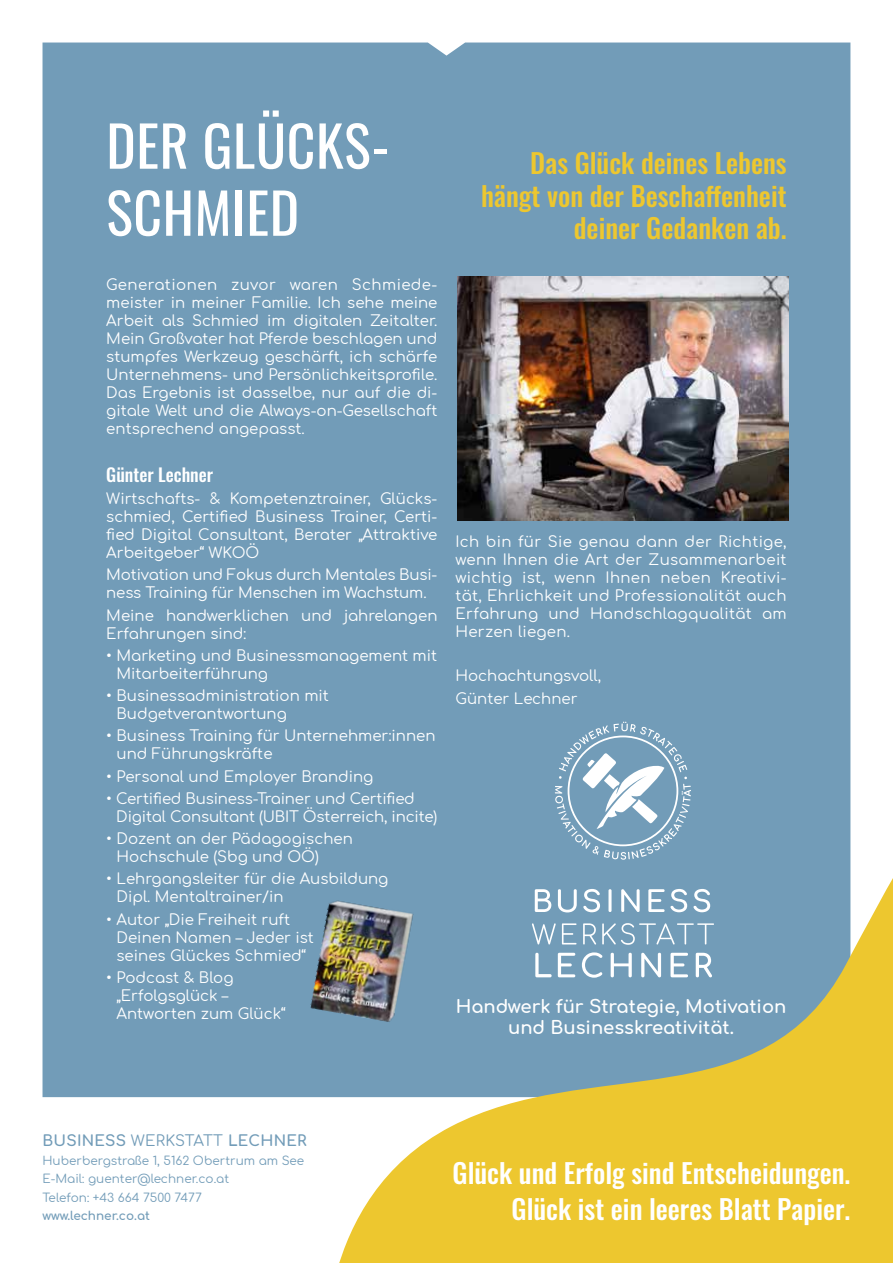
<style>
.page{position:relative;width:893px;height:1263px;background:#fff}
.page>*{position:absolute;margin:0;border:0;box-sizing:border-box;transform-origin:0 0}
.t1{font:55.8px/67.1px "Oswald";letter-spacing:.01em;color:#fff}
.t2{font:500 27px/32.4px "Oswald";color:#edc72f;text-align:right}
.t3{font:500 27px/36.6px "Oswald";color:#fff;text-align:right}
.t4{font:700 18px/21.6px "Comfortaa";color:#fff;text-align:center}
.t5{font:500 18px "Oswald";color:#fff}
.t6{font:15px/18px "Comfortaa";color:#fff}
.t7{font:700 15px "Comfortaa";letter-spacing:.015em;color:#729cb8}
.t8{font:12px/18.6px "Comfortaa";color:#729cb8}
.t9{font:700 12px "Comfortaa";color:#729cb8}
.s1{font-weight:400}
</style>
<div class="page">
<div style="left:43px;top:43px;width:807px;height:1054px;background:#729cb8"></div>
<svg style="left:312px;top:761px;width:581px;height:502px;background:#aeb586"></svg>
<svg style="left:532px;top:923px;width:24px;height:21px"></svg>
<svg style="left:562px;top:923px;width:14px;height:21px"></svg>
<svg style="left:583px;top:923px;width:13px;height:21px"></svg>
<svg style="left:602px;top:923px;width:112px;height:22px;background:#89acc3"></svg>
<svg style="left:535px;top:889px;width:16px;height:23px"></svg>
<svg style="left:558px;top:889px;width:19px;height:23px"></svg>
<svg style="left:583px;top:889px;width:17px;height:23px"></svg>
<svg style="left:608px;top:889px;width:4px;height:23px"></svg>
<svg style="left:621px;top:889px;width:19px;height:23px"></svg>
<svg style="left:648px;top:889px;width:39px;height:23px"></svg>
<svg style="left:693px;top:889px;width:17px;height:23px"></svg>
<svg style="left:535px;top:953px;width:17px;height:24px"></svg>
<svg style="left:558px;top:953px;width:17px;height:24px"></svg>
<svg style="left:582px;top:952px;width:20px;height:26px"></svg>
<svg style="left:611px;top:953px;width:21px;height:24px"></svg>
<svg style="left:641px;top:953px;width:20px;height:24px"></svg>
<svg style="left:670px;top:953px;width:18px;height:24px"></svg>
<svg style="left:696px;top:953px;width:16px;height:24px"></svg>
<svg style="left:555px;top:722px;width:136px;height:138px;background:#8dafc5"></svg>
<img style="left:457px;top:276px;width:331px;height:245px">
<img style="left:310px;top:898px;width:106px;height:127px">
<h1 class="t1" style="left:106px;top:107px;width:284px">DER GLÜCKS-<br>SCHMIED</h1>
<p class="t6" style="left:106px;top:273px;width:333px;text-align:justify">Generationen zuvor waren Schmiede&shy;meister in meiner Familie. Ich sehe meine Arbeit als Schmied im digitalen Zeitalter.<br>Mein Großvater hat Pferde beschlagen und stumpfes Werkzeug geschärft, ich schärfe Unternehmens- und Persönlichkeitsprofile.<br>Das Ergebnis ist dasselbe, nur auf die di&shy;gitale Welt und die Always-on-Gesellschaft entsprechend angepasst.</p>
<p class="t5" style="left:106px;top:465px;width:108px">Günter Lechner</p>
<p class="t6" style="left:106px;top:487px;width:333px;text-align:justify">Wirtschafts- &amp; Kompetenztrainer, Glücks&shy;schmied, Certified Business Trainer, Certi&shy;fied Digital Consultant, Berater „Attraktive Arbeitgeber“ WKOÖ</p>
<p class="t6" style="left:106px;top:564px;width:333px">Motivation und Fokus durch Mentales Busi&shy;ness Training für Menschen im Wachstum.</p>
<p class="t6" style="left:106px;top:604px;width:333px">Meine handwerklichen und jahrelangen<br>Erfahrungen sind:</p>
<p class="t6" style="left:117px;top:644px;width:322px;text-indent:-10px">• Marketing und Businessmanagement mit<br>Mitarbeiterführung</p>
<p class="t6" style="left:117px;top:684px;width:214px;text-indent:-10px">• Businessadministration mit<br>Budgetverantwortung</p>
<p class="t6" style="left:117px;top:725px;width:321px;text-indent:-10px">• Business Training für Unternehmer:innen und Führungskräfte</p>
<p class="t6" style="left:106px;top:765px;width:269px">• Personal und Employer Branding</p>
<p class="t6" style="left:116px;top:787px;width:323px;text-indent:-10px">• Certified Business-Trainer und Certified<br>Digital Consultant (UBIT Österreich, incite)</p>
<p class="t6" style="left:117px;top:827px;width:238px;text-indent:-10px">• Dozent an der Pädagogischen<br>Hochschule (Sbg und OÖ)</p>
<p class="t6" style="left:117px;top:868px;width:273px;text-indent:-10px">• Lehrgangsleiter für die Ausbildung<br>Dipl. Mentaltrainer/in</p>
<p class="t6" style="left:117px;top:908px;width:199px;text-indent:-10px">• Autor „Die Freiheit ruft<br>Deinen Namen – Jeder ist seines Glückes Schmied“</p>
<p class="t6" style="left:117px;top:966px;width:170px;text-indent:-10px">• Podcast &amp; Blog „Erfolgsglück –<br>Antworten zum Glück“</p>
<h2 class="t2" style="left:481px;top:149px;width:307px">Das Glück deines Lebens hängt von der Beschaffenheit deiner Gedanken ab.</h2>
<p class="t6" style="left:455px;top:530px;width:333px;text-align:justify">Ich bin für Sie genau dann der Richtige, wenn Ihnen die Art der Zusammenarbeit wichtig ist, wenn Ihnen neben Kreativi&shy;tät, Ehrlichkeit und Professionalität auch Erfahrung und Handschlagqualität am Herzen liegen.</p>
<p class="t6" style="left:455px;top:663px;width:147px;line-height:22.2px">Hochachtungsvoll,<br>Günter Lechner</p>
<p class="t4" style="left:456px;top:993px;width:332px">Handwerk für Strategie, Motivation und Businesskreativität.</p>
<p class="t7" style="left:43px;top:1126px;width:266px">BUSINESS <span class="s1">WERKSTATT</span> LECHNER</p>
<p class="t8" style="left:43px;top:1149px;width:263px">Huberbergstraße 1, 5162 Obertrum am See<br>E-Mail: guenter@lechner.co.at<br>Telefon: +43 664 7500 7477</p>
<p class="t9" style="left:43px;top:1205px;width:109px">www.lechner.co.at</p>
<h2 class="t3" style="left:453px;top:1156px;width:399px">Glück und Erfolg sind Entscheidungen.<br>Glück ist ein leeres Blatt Papier.</h2>
</div>
